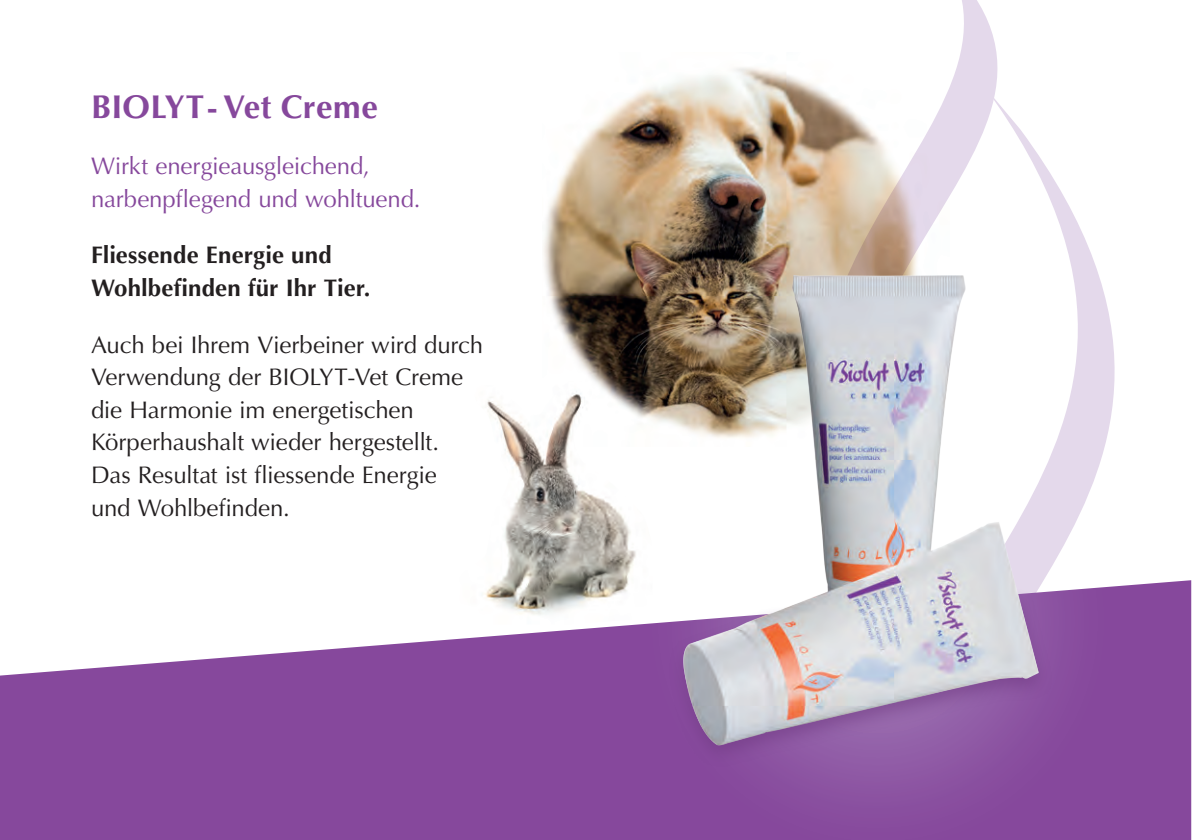
<style>
.page{position:relative;width:1192px;height:840px;background:#fff}
.page>*{position:absolute;margin:0;border:0;box-sizing:border-box;transform-origin:0 0}
.t1{font:700 33px "Optima LT Std";letter-spacing:.005em;color:#86489c}
.t2{font:24px/32.6px "Optima LT Std";letter-spacing:-.005em;color:#231f20}
.t3{font:24px/32.6px "Optima LT Std";letter-spacing:-.005em;color:#86489c}
.t4{font:700 24px/32.6px "Optima LT Std";letter-spacing:.005em;color:#231f20}
</style>
<div class="page">
<img style="left:543px;top:67px;width:272px;height:314px">
<svg style="left:950px;top:0;width:48px;height:85px;fill:#e4d9eb"></svg>
<svg style="left:815px;top:85px;width:258px;height:129px"></svg>
<svg style="left:0;top:580px;width:1191px;height:260px"></svg>
<img style="left:453px;top:381px;width:197px;height:252px">
<img style="left:650px;top:774px;width:472px;height:6px">
<img style="left:650px;top:214px;width:472px;height:560px">
<h1 class="t1" style="left:91px;top:87px;width:288px">BIOLYT- Vet Creme</h1>
<p class="t3" style="left:91px;top:150px;width:331px">Wirkt energieausgleichend, narbenpflegend und wohltuend.</p>
<p class="t4" style="left:91px;top:239px;width:281px">Fliessende Energie und<br>Wohlbefinden für Ihr Tier.</p>
<p class="t2" style="left:91px;top:328px;width:394px">Auch bei Ihrem Vierbeiner wird durch<br>Verwendung der BIOLYT-Vet Creme die Harmonie im energetischen<br>Körperhaushalt wieder hergestellt.<br>Das Resultat ist fliessende Energie<br>und Wohlbefinden.</p>
</div>
